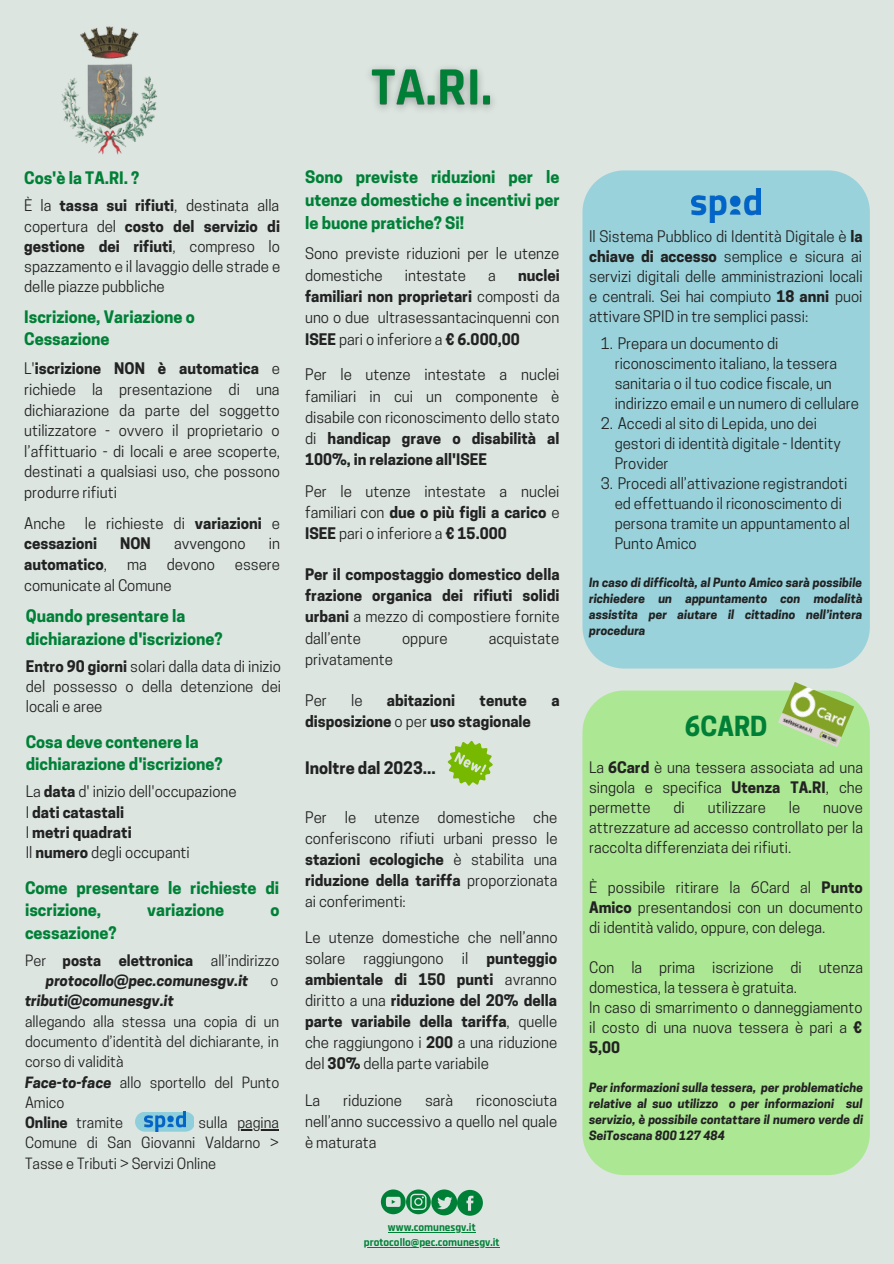
<style>
.page{position:relative;width:894px;height:1264px;background:#fff}
.page>*{position:absolute;margin:0;border:0;box-sizing:border-box;transform-origin:0 0}
.t1{font:700 25.95px "Cooper Hewitt";color:#008037}
.t2{font:700 16.2px/22.5px "Cooper Hewitt";color:#008037}
.t3{font:700 16.2px "Cooper Hewitt";color:#222}
.t4{font:15px/20px "Cooper Hewitt";color:#222;text-align:justify}
.t5{font:700 15px/21.3px "Cooper Hewitt";color:#222;text-align:justify}
.t6{font:14.85px/20px "Cooper Hewitt";color:#222;text-align:justify}
.t7{font:14.55px/20.2px "Cooper Hewitt";color:#222}
.t8{font:italic 700 14.55px/20.2px "Cooper Hewitt";color:#222}
.t9{font:italic 700 12px/16px "Cooper Hewitt";color:#222;text-align:justify}
.t10{font:700 11.25px/15px "Rajdhani";color:#008037;text-align:center}
.s1{font-weight:700}
.s2{font-weight:400}
.s3{font-weight:400;font-style:normal}
.s4{font-style:normal}
.s5{font-weight:700;font-style:italic}
.s6{font-weight:700;color:#004aad}
</style>
<div class="page">
<div style="left:0;top:0;width:893px;height:1263px;background:#dce5e0"></div>
<svg style="left:381px;top:1189px;width:102px;height:26px;background:#57a87a"></svg>
<div style="left:582px;top:690px;width:287px;height:485px;background:#ace794;border-radius:42px"></div>
<div style="left:582px;top:170px;width:287px;height:498px;background:#99d2db"></div>
<hr style="left:237px;top:1129px;width:42px;height:1px;background:#222">
<img style="left:39px;top:19px;width:141px;height:141px">
<img style="left:691px;top:188px;width:69px;height:34px">
<img style="left:777px;top:682px;width:76px;height:65px">
<svg style="left:440px;top:733px;width:60px;height:60px;background:#bad695"></svg>
<img style="left:357px;top:42px;width:148px;height:98px">
<hr style="left:388px;top:1232px;width:87px;height:1px;background:#008037">
<hr style="left:364px;top:1247px;width:135px;height:1px;background:#008037">
<svg style="left:135px;top:1111px;width:59px;height:20px"></svg>
<img style="left:145px;top:1111px;width:40px;height:20px">
<p class="t2" style="left:24px;top:169px;width:117px">Cos'è la TA.RI. ?</p>
<p class="t4" style="left:24px;top:197px;width:257px">È la <span class="s1">tassa sui rifiuti</span>, destinata alla copertura del <span class="s1">costo del servizio di gestione dei rifiuti</span>, compreso lo spazzamento e il lavaggio delle strade e delle piazze pubbliche</p>
<p class="t2" style="left:24px;top:307px;width:172px">Iscrizione, Variazione o<br>Cessazione</p>
<p class="t4" style="left:24px;top:360px;width:257px;line-height:20.7px">L'<span class="s1">iscrizione NON è automatica</span> e richiede la presentazione di una dichiarazione da parte del soggetto utilizzatore - ovvero il proprietario o l’affittuario - di locali e aree scoperte, destinati a qualsiasi uso, che possono produrre rifiuti</p>
<p class="t4" style="left:24px;top:515px;width:42px">Anche</p>
<p class="t5" style="left:24px;top:514px;width:257px;line-height:20.7px;text-indent:61px"><span class="s2">le richieste di</span> variazioni <span class="s2">e </span>cessazioni</p>
<p class="t5" style="left:120px;top:535px;width:32px">NON</p>
<p class="t4" style="left:174px;top:535px;width:73px">avvengono</p>
<p class="t4" style="left:269px;top:535px;width:13px">in</p>
<p class="t5" style="left:24px;top:555px;width:84px">automatico<span class="s2">,</span></p>
<p class="t4" style="left:127px;top:556px;width:21px">ma</p>
<p class="t4" style="left:167px;top:556px;width:50px">devono</p>
<p class="t4" style="left:235px;top:556px;width:47px">essere</p>
<p class="t4" style="left:24px;top:577px;width:149px">comunicate al Comune</p>
<p class="t2" style="left:26px;top:607px;width:198px">Quando presentare la dichiarazione d'iscrizione?</p>
<p class="t4" style="left:26px;top:657px;width:257px"><span class="s1">Entro 90 giorni</span> solari dalla data di inizio del possesso o della detenzione dei locali e aree</p>
<p class="t2" style="left:26px;top:732px;width:198px">Cosa deve contenere la dichiarazione d'iscrizione?</p>
<p class="t4" style="left:26px;top:783px;width:212px;text-align:left">La <span class="s1">data</span> d' inizio dell'occupazione<br>I <span class="s1">dati catastali<br></span>I <span class="s1">metri quadrati<br></span>Il <span class="s1">numero</span> degli occupanti</p>
<p class="t2" style="left:25px;top:878px;width:256px">Come presentare le richieste di iscrizione,</p>
<p class="t2" style="left:147px;top:901px;width:79px">variazione</p>
<p class="t2" style="left:270px;top:901px;width:11px">o</p>
<p class="t2" style="left:25px;top:923px;width:93px">cessazione?</p>
<p class="t8" style="left:46px;top:952px;width:235px;text-indent:-21px"><span class="s3">Per</span> <span class="s4">posta elettronica</span> <span class="s3">all’indirizzo </span>protocollo@pec.comunesgv.it</p>
<p class="t7" style="left:270px;top:972px;width:9px">o</p>
<p class="t8" style="left:25px;top:992px;width:150px">tributi@comunesgv.it</p>
<p class="t7" style="left:25px;top:1012px;width:256px">allegando alla stessa una copia di un documento d’identità del dichiarante, in corso di validità<br><span class="s5">Face-to-face</span> allo sportello del Punto<br>Amico<br><span class="s1">Online</span> tramite <span class="s6">S.P.I.D.</span> sulla pagina<br>Comune di San Giovanni Valdarno &gt;<br>Tasse e Tributi &gt; Servizi Online</p>
<p class="t2" style="left:305px;top:167px;width:256px;line-height:23.1px;text-align:justify">Sono previste riduzioni per le utenze domestiche e incentivi per le buone pratiche? Si!</p>
<p class="t4" style="left:305px;top:245px;width:256px;line-height:21.3px">Sono previste riduzioni per le utenze domestiche</p>
<p class="t4" style="left:305px;top:266px;width:256px;line-height:21.3px;text-indent:213px"><span class="s1">nuclei familiari non proprietari</span> composti da uno o due ultrasessantacinquenni con <span class="s1">ISEE</span> pari o inferiore a <span class="s1">€ 6.000,00</span></p>
<p class="t4" style="left:305px;top:366px;width:256px;line-height:21.3px">Per le utenze intestate a nuclei familiari in cui un componente è disabile con riconoscimento dello stato di <span class="s1">handicap grave o disabilità al 100%, in relazione all'ISEE</span></p>
<p class="t4" style="left:305px;top:482px;width:256px;line-height:21.3px">Per le utenze intestate a nuclei familiari con <span class="s1">due o più figli a carico</span> e <span class="s1">ISEE</span> pari o inferiore a <span class="s1">€ 15.000</span></p>
<p class="t5" style="left:305px;top:565px;width:256px">Per il compostaggio domestico della frazione organica dei rifiuti solidi urbani <span class="s2">a mezzo di compostiere fornite dall’ente</span></p>
<p class="t4" style="left:405px;top:267px;width:63px">intestate</p>
<p class="t4" style="left:488px;top:267px;width:9px">a</p>
<p class="t4" style="left:402px;top:630px;width:47px">oppure</p>
<p class="t4" style="left:488px;top:630px;width:72px">acquistate</p>
<p class="t4" style="left:305px;top:651px;width:89px">privatamente</p>
<p class="t4" style="left:305px;top:692px;width:23px">Per</p>
<p class="t4" style="left:351px;top:692px;width:13px">le</p>
<p class="t5" style="left:387px;top:691px;width:70px">abitazioni</p>
<p class="t5" style="left:479px;top:691px;width:49px">tenute</p>
<p class="t5" style="left:551px;top:691px;width:10px">a</p>
<p class="t5" style="left:305px;top:712px;width:227px">disposizione <span class="s2">o per</span> uso stagionale</p>
<p class="t3" style="left:305px;top:762px;width:132px">Inoltre dal 2023...</p>
<p class="t4" style="left:305px;top:808px;width:254px;line-height:21px">Per le utenze domestiche che conferiscono rifiuti urbani presso le <span class="s1">stazioni ecologiche</span> è stabilita una <span class="s1">riduzione della tariffa</span> proporzionata ai conferimenti:</p>
<p class="t4" style="left:305px;top:928px;width:254px;line-height:21px">Le utenze domestiche che nell’anno solare raggiungono il <span class="s1">punteggio ambientale di 150 punti</span> avranno diritto a una <span class="s1">riduzione del 20% della parte variabile della tariffa</span>, quelle che raggiungono i <span class="s1">200</span> a una riduzione del <span class="s1">30%</span> della parte variabile</p>
<p class="t4" style="left:305px;top:1092px;width:17px">La</p>
<p class="t4" style="left:343px;top:1092px;width:60px">riduzione</p>
<p class="t4" style="left:425px;top:1092px;width:30px">sarà</p>
<p class="t4" style="left:305px;top:1091px;width:253px;line-height:21px;text-indent:171px">riconosciuta nell’anno successivo a quello nel quale è maturata</p>
<p class="t10" style="left:364px;top:1220px;width:137px">www.comunesgv.it protocollo@pec.comunesgv.it</p>
<p class="t4" style="left:589px;top:228px;width:275px">Il Sistema Pubblico di Identità Digitale è <span class="s1">la chiave di accesso</span> semplice e sicura ai servizi digitali delle amministrazioni locali e centrali. Sei hai compiuto <span class="s1">18 anni</span> puoi attivare SPID in tre semplici passi:</p>
<p class="t4" style="left:614px;top:335px;width:246px;text-align:left;text-indent:-14px">1. Prepara un documento di riconoscimento italiano, la tessera sanitaria o il tuo codice fiscale, un indirizzo email e un numero di cellulare</p>
<p class="t4" style="left:614px;top:415px;width:227px;text-align:left;text-indent:-14px">2. Accedi al sito di Lepida, uno dei gestori di identità digitale - Identity<br>Provider</p>
<p class="t4" style="left:614px;top:475px;width:237px;text-align:left;text-indent:-14px">3. Procedi all’attivazione registrandoti ed effettuando il riconoscimento di persona tramite un appuntamento al<br>Punto Amico</p>
<p class="t9" style="left:589px;top:576px;width:275px">In caso di difficoltà, al Punto Amico sarà possibile richiedere un appuntamento con modalità assistita per aiutare il cittadino nell’intera procedura</p>
<h1 class="t1" style="left:684px;top:716px;width:84px">6CARD</h1>
<p class="t6" style="left:589px;top:759px;width:275px">La <span class="s1">6Card</span> è una tessera associata ad una singola e specifica <span class="s1">Utenza TA.RI</span>, che permette</p>
<p class="t6" style="left:673px;top:799px;width:13px">di</p>
<p class="t6" style="left:707px;top:799px;width:60px">utilizzare</p>
<p class="t6" style="left:788px;top:799px;width:13px">le</p>
<p class="t6" style="left:589px;top:799px;width:275px;text-indent:234px">nuove attrezzature ad accesso controllato per la raccolta differenziata dei rifiuti.</p>
<p class="t6" style="left:589px;top:879px;width:275px">È possibile ritirare la 6Card al <span class="s1">Punto Amico</span> presentandosi con un documento di identità valido, oppure, con delega.</p>
<p class="t6" style="left:589px;top:959px;width:275px;text-align:left">Con la prima iscrizione di utenza domestica, la tessera è gratuita.<br>In caso di smarrimento o danneggiamento il costo di una nuova tessera è pari a <span class="s1">€<br>5,00</span></p>
<p class="t9" style="left:589px;top:1080px;width:275px">Per informazioni sulla tessera, per problematiche relative al suo utilizzo o per informazioni sul servizio, è possibile contattare il numero verde di SeiToscana 800 127 484</p>
</div>
